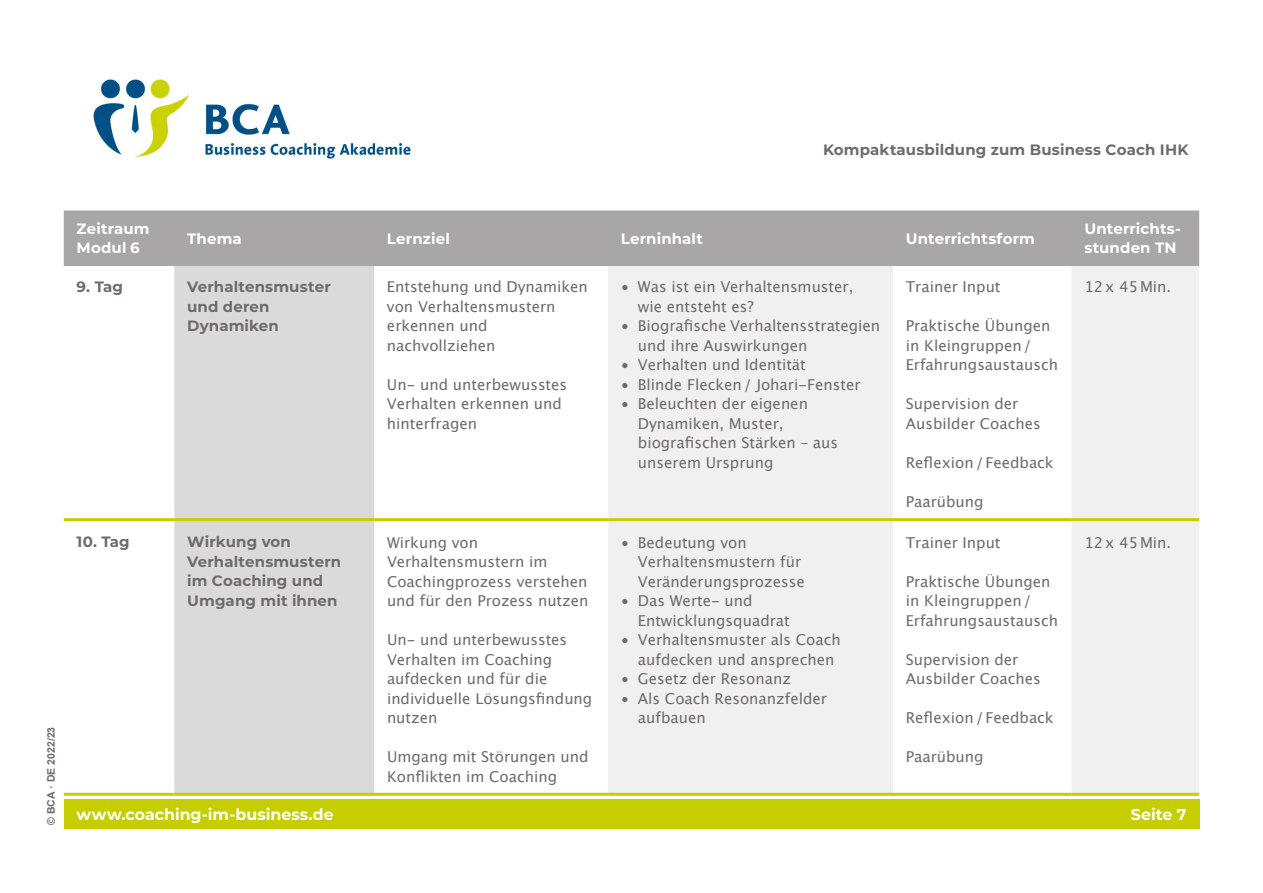
<style>
.page{position:relative;width:1263px;height:893px;background:#fff}
.page>*{position:absolute;margin:0;border:0;box-sizing:border-box;transform-origin:0 0}
.t1{font:700 15.75px "Montserrat";color:#fff}
.t2{font:15px/19.5px "Lucida Grande";color:#6f6b6d}
.t3{font:700 15px/19.5px "Montserrat";letter-spacing:.01em;color:#6f6b6d}
.t4{font:700 15px/19.5px "Montserrat";letter-spacing:.01em;color:#fff}
.t5{font:700 10.5px "Arial";color:#6f6b6d}
</style>
<div class="page">
<img style="left:93px;top:78px;width:318px;height:81px">
<div style="left:64px;top:799px;width:1135px;height:30px;background:#c6ce00"></div>
<div style="left:64px;top:210px;width:1135px;height:56px;background:#a9a6a7"></div>
<div style="left:174px;top:266px;width:200px;height:527px;background:#dbdadb"></div>
<div style="left:608px;top:266px;width:285px;height:527px;background:#f1f0f0"></div>
<svg style="left:1071px;top:266px;width:128px;height:527px;fill:#f1f0f0"></svg>
<hr style="left:64px;top:518px;width:110px;height:3px;background:#c6ce00">
<hr style="left:174px;top:518px;width:200px;height:3px;background:#c6ce00">
<hr style="left:374px;top:518px;width:234px;height:3px;background:#c6ce00">
<hr style="left:608px;top:518px;width:285px;height:3px;background:#c6ce00">
<hr style="left:893px;top:518px;width:178px;height:3px;background:#c6ce00">
<hr style="left:1071px;top:518px;width:128px;height:3px;background:#c6ce00">
<hr style="left:64px;top:793px;width:110px;height:3px;background:#c6ce00">
<hr style="left:174px;top:793px;width:200px;height:3px;background:#c6ce00">
<hr style="left:374px;top:793px;width:234px;height:3px;background:#c6ce00">
<hr style="left:608px;top:793px;width:285px;height:3px;background:#c6ce00">
<hr style="left:893px;top:793px;width:178px;height:3px;background:#c6ce00">
<hr style="left:1071px;top:793px;width:128px;height:3px;background:#c6ce00">
<div style="left:130px;top:238px;width:19px;height:15px;background:#a9a6a7"></div>
<p class="t3" style="left:823px;top:139px;width:367px">Kompaktausbildung zum Business Coach IHK</p>
<p class="t5" style="left:44px;top:825px;width:100px;rotate:-90deg">© BCA · DE 2022/23</p>
<p class="t4" style="left:77px;top:218px;width:75px">Zeitraum<br>Modul 6</p>
<p class="t4" style="left:187px;top:228px;width:56px">Thema</p>
<p class="t4" style="left:387px;top:228px;width:64px">Lernziel</p>
<p class="t4" style="left:621px;top:228px;width:84px">Lerninhalt</p>
<p class="t4" style="left:906px;top:228px;width:131px">Unterrichtsform</p>
<p class="t4" style="left:1084px;top:218px;width:97px">Unterrichts&shy;stunden TN</p>
<p class="t3" style="left:77px;top:276px;width:48px">9. Tag</p>
<p class="t3" style="left:187px;top:276px;width:145px">Verhaltensmuster und deren<br>Dynamiken</p>
<p class="t2" style="left:387px;top:277px;width:202px">Entstehung und Dynamiken von Verhaltensmustern erkennen und nachvollziehen</p>
<p class="t2" style="left:387px;top:375px;width:182px">Un- und unterbewusstes<br>Verhalten erkennen und hinterfragen</p>
<p class="t2" style="left:638px;top:277px;width:217px;text-indent:-17px">• Was ist ein Verhaltensmuster, wie entsteht es?</p>
<p class="t2" style="left:638px;top:316px;width:244px;text-indent:-17px">• Biografische Verhaltensstrategien und ihre Auswirkungen</p>
<p class="t2" style="left:621px;top:355px;width:186px">• Verhalten und Identität</p>
<p class="t2" style="left:621px;top:375px;width:241px">• Blinde Flecken/ Johari-Fenster</p>
<p class="t2" style="left:638px;top:394px;width:202px;text-indent:-17px">• Beleuchten der eigenen<br>Dynamiken, Muster, biografischen Stärken – aus unserem Ursprung</p>
<p class="t2" style="left:1084px;top:277px;width:88px">12x 45Min.</p>
<p class="t2" style="left:906px;top:277px;width:96px">Trainer Input</p>
<p class="t2" style="left:906px;top:316px;width:154px">Praktische Übungen in Kleingruppen/<br>Erfahrungsaustausch</p>
<p class="t2" style="left:906px;top:394px;width:136px">Supervision der<br>Ausbilder Coaches</p>
<p class="t2" style="left:906px;top:453px;width:149px">Reflexion/Feedback</p>
<p class="t2" style="left:906px;top:492px;width:79px">Paarübung</p>
<p class="t3" style="left:77px;top:531px;width:55px">10. Tag</p>
<p class="t3" style="left:187px;top:531px;width:156px">Wirkung von<br>Verhaltensmustern im Coaching und<br>Umgang mit ihnen</p>
<p class="t2" style="left:387px;top:533px;width:203px">Wirkung von<br>Verhaltensmustern im<br>Coachingprozess verstehen und für den Prozess nutzen</p>
<p class="t2" style="left:387px;top:630px;width:207px">Un- und unterbewusstes<br>Verhalten im Coaching aufdecken und für die individuelle Lösungsfindung nutzen</p>
<p class="t2" style="left:387px;top:747px;width:203px">Umgang mit Störungen und<br>Konflikten im Coaching</p>
<p class="t2" style="left:638px;top:533px;width:168px;text-indent:-17px">• Bedeutung von<br>Verhaltensmustern für<br>Veränderungsprozesse</p>
<p class="t2" style="left:638px;top:591px;width:153px;text-indent:-17px">• Das Werte- und<br>Entwicklungsquadrat</p>
<p class="t2" style="left:638px;top:630px;width:204px;text-indent:-17px">• Verhaltensmuster als Coach aufdecken und ansprechen</p>
<p class="t2" style="left:621px;top:669px;width:172px">• Gesetz der Resonanz</p>
<p class="t2" style="left:638px;top:689px;width:191px;text-indent:-17px">• Als Coach Resonanzfelder aufbauen</p>
<p class="t2" style="left:906px;top:533px;width:96px">Trainer Input</p>
<p class="t2" style="left:906px;top:572px;width:154px">Praktische Übungen in Kleingruppen/<br>Erfahrungsaustausch</p>
<p class="t2" style="left:906px;top:650px;width:136px">Supervision der<br>Ausbilder Coaches</p>
<p class="t2" style="left:906px;top:708px;width:149px">Reflexion/Feedback</p>
<p class="t2" style="left:906px;top:747px;width:79px">Paarübung</p>
<p class="t2" style="left:1084px;top:533px;width:88px">12x 45Min.</p>
<p class="t1" style="left:77px;top:803px;width:259px">www.coaching-im-business.de</p>
<p class="t1" style="left:1131px;top:803px;width:57px">Seite 7</p>
</div>
